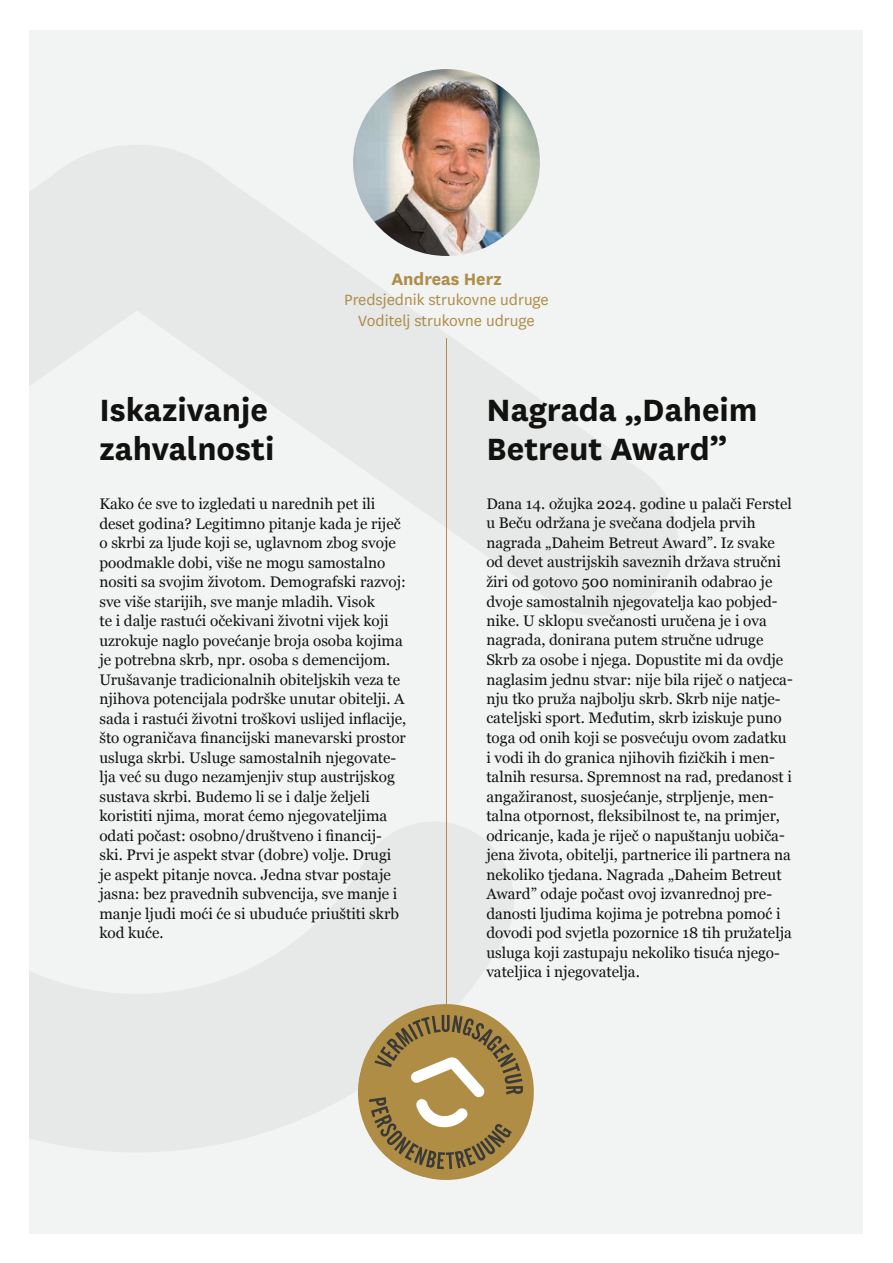
<style>
.page{position:relative;width:893px;height:1263px;background:#fff}
.page>*{position:absolute;margin:0;border:0;box-sizing:border-box;transform-origin:0 0}
.t1{font:700 36px/39px "National";color:#11110f}
.t2{font:700 19.35px "National";color:#ad8d48}
.t3{font:17.4px/20.9px "National";color:#ad8d48;text-align:center}
.t4{font:15.3px/19.5px "Georgia";color:#11110f}
</style>
<div class="page">
<div style="left:30px;top:30px;width:833px;height:1203px;background:#f2f3f3"></div>
<svg style="left:30px;top:145px;width:647px;height:471px"></svg>
<svg style="left:30px;top:822px;width:484px;height:330px;fill:#e7e8e8"></svg>
<hr style="left:446px;top:338px;width:1px;height:808px;background:#ad8d48">
<svg style="left:349px;top:995px;width:185px;height:185px"></svg>
<img style="left:353px;top:69px;width:187px;height:187px;border-radius:93px">
<h1 class="t1" style="left:99px;top:388px;width:176px">Iskazivanje zahvalnosti</h1>
<p class="t2" style="left:391px;top:265px;width:112px">Andreas Herz</p>
<p class="t3" style="left:344px;top:289px;width:206px">Predsjednik strukovne udruge<br>Voditelj strukovne udruge</p>
<h1 class="t1" style="left:486px;top:388px;width:273px">Nagrada „Daheim<br>Betreut Award”</h1>
<p class="t4" style="left:99px;top:493px;width:308px">Kako će sve to izgledati u narednih pet ili deset godina? Legitimno pitanje kada je riječ o skrbi za ljude koji se, uglavnom zbog svoje poodmakle dobi, više ne mogu samostalno nositi sa svojim životom. Demografski razvoj: sve više starijih, sve manje mladih. Visok<br>te i dalje rastući očekivani životni vijek koji uzrokuje naglo povećanje broja osoba kojima je potrebna skrb, npr. osoba s demencijom.<br>Urušavanje tradicionalnih obiteljskih veza te njihova potencijala podrške unutar obitelji. A sada i rastući životni troškovi uslijed inflacije, što ograničava financijski manevarski prostor usluga skrbi. Usluge samostalnih njegovate&shy;lja već su dugo nezamjenjiv stup austrijskog sustava skrbi. Budemo li se i dalje željeli koristiti njima, morat ćemo njegovateljima odati počast: osobno/društveno i financij&shy;ski. Prvi je aspekt stvar (dobre) volje. Drugi je aspekt pitanje novca. Jedna stvar postaje jasna: bez pravednih subvencija, sve manje i manje ljudi moći će si ubuduće priuštiti skrb kod kuće.</p>
<p class="t4" style="left:486px;top:493px;width:308px">Dana 14. ožujka 2024. godine u palači Ferstel u Beču održana je svečana dodjela prvih nagrada „Daheim Betreut Award”. Iz svake od devet austrijskih saveznih država stručni žiri od gotovo 500 nominiranih odabrao je dvoje samostalnih njegovatelja kao pobjed&shy;nike. U sklopu svečanosti uručena je i ova nagrada, donirana putem stručne udruge Skrb za osobe i njega. Dopustite mi da ovdje naglasim jednu stvar: nije bila riječ o natjeca&shy;nju tko pruža najbolju skrb. Skrb nije natje&shy;cateljski sport. Međutim, skrb iziskuje puno toga od onih koji se posvećuju ovom zadatku i vodi ih do granica njihovih fizičkih i men&shy;talnih resursa. Spremnost na rad, predanost i angažiranost, suosjećanje, strpljenje, men&shy;talna otpornost, fleksibilnost te, na primjer, odricanje, kada je riječ o napuštanju uobiča&shy;jena života, obitelji, partnerice ili partnera na nekoliko tjedana. Nagrada „Daheim Betreut Award” odaje počast ovoj izvanrednoj pre&shy;danosti ljudima kojima je potrebna pomoć i dovodi pod svjetla pozornice 18 tih pružatelja usluga koji zastupaju nekoliko tisuća njego&shy;vateljica i njegovatelja.</p>
</div>
